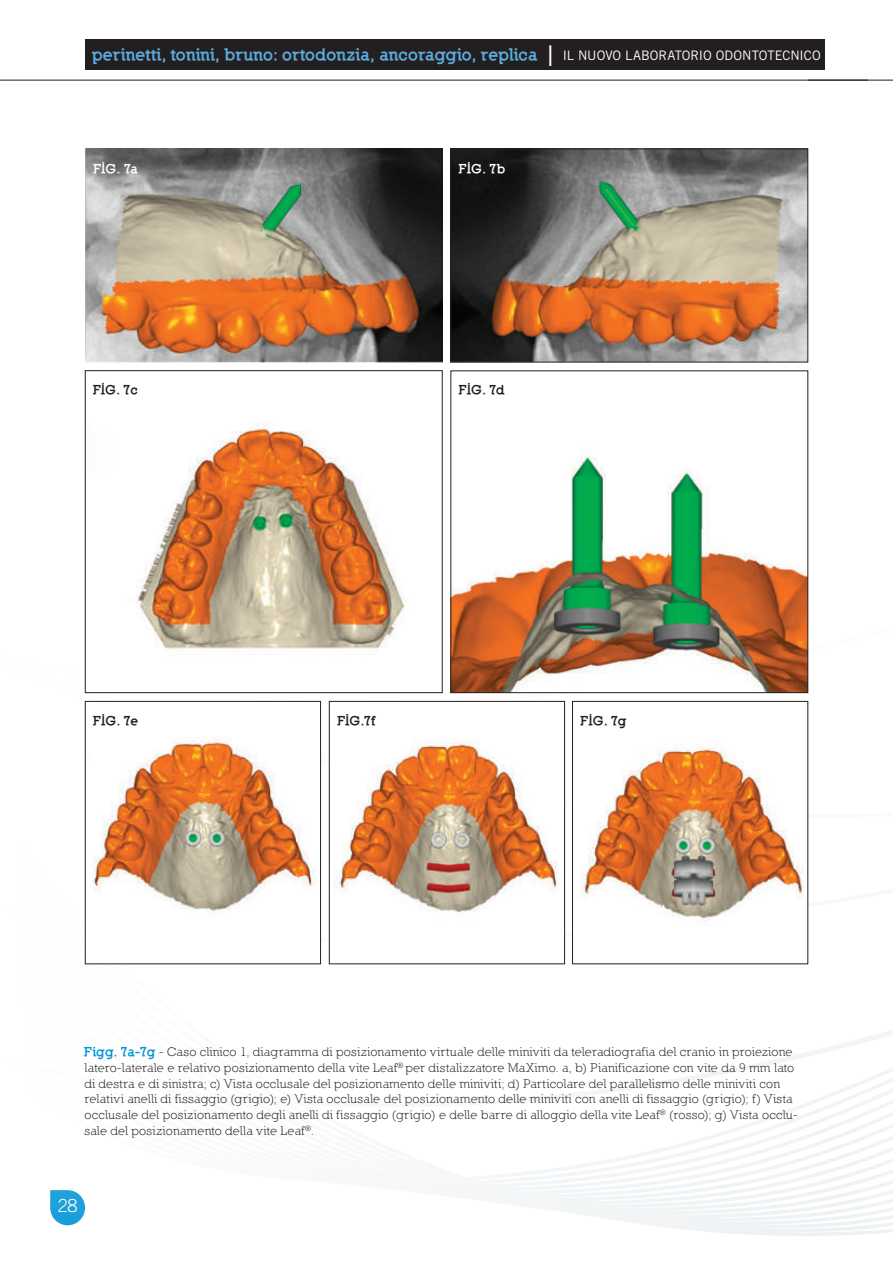
<style>
.page{position:relative;width:893px;height:1263px;background:#fff}
.page>*{position:absolute;margin:0;border:0;box-sizing:border-box;transform-origin:0 0}
.t1{font:300 18px "Trade Gothic";color:#fff}
.t2{font:900 16.5px "Nilland";letter-spacing:.005em;color:#5bade0}
.t3{font:12.75px/15.8px "Nilland";letter-spacing:.01em;color:#231f20}
.t4{font:900 12.75px "Nilland";letter-spacing:.02em;color:#231f20}
.t5{font:900 12.75px "Nilland";letter-spacing:.02em;color:#fff}
.s1{font-family:"Trade Gothic";font-weight:300;font-size:28.5px;color:#fff}
.s2{font-family:"Trade Gothic";font-weight:400;font-size:13.05px;color:#fff}
.s3{font-weight:900;color:#0696d7}
</style>
<div class="page">
<hr style="left:0;top:80px;width:868px;height:1px;background:#231f20">
<hr style="left:808px;top:80px;width:85px;height:1px;background:#231f20">
<img style="left:85px;top:149px;width:357px;height:213px">
<img style="left:453px;top:151px;width:353px;height:209px">
<div style="left:451px;top:149px;width:357px;height:213px;border:1px solid #231f20"></div>
<img style="left:136px;top:422px;width:269px;height:227px">
<div style="left:85px;top:371px;width:357px;height:322px;border:1px solid #231f20"></div>
<img style="left:453px;top:457px;width:353px;height:234px">
<div style="left:451px;top:371px;width:357px;height:322px;border:1px solid #231f20"></div>
<img style="left:93px;top:737px;width:223px;height:175px">
<div style="left:85px;top:701px;width:236px;height:263px;border:1px solid #231f20"></div>
<img style="left:336px;top:741px;width:221px;height:171px">
<div style="left:329px;top:701px;width:236px;height:263px;border:1px solid #231f20"></div>
<img style="left:580px;top:748px;width:224px;height:173px">
<div style="left:572px;top:701px;width:236px;height:263px;border:1px solid #231f20"></div>
<div style="left:85px;top:39px;width:740px;height:30px;background:#231f20"></div>
<p class="t2" style="left:92px;top:44px;width:730px">perinetti, tonini, bruno: ortodonzia, ancoraggio, replica <span class="s1">I</span> <span class="s2">IL NUOVO LABORATORIO ODONTOTECNICO</span></p>
<p class="t5" style="left:94px;top:160px;width:46px">FIG. 7a</p>
<p class="t5" style="left:459px;top:160px;width:48px">FIG. 7b</p>
<p class="t4" style="left:93px;top:382px;width:46px">FIG. 7c</p>
<p class="t4" style="left:459px;top:382px;width:47px">FIG. 7d</p>
<p class="t4" style="left:94px;top:712px;width:47px">FIG. 7e</p>
<p class="t4" style="left:338px;top:712px;width:39px">FIG.7f</p>
<p class="t4" style="left:581px;top:712px;width:47px">FIG. 7g</p>
<p class="t3" style="left:84px;top:1044px;width:714px"><span class="s3">Figg. 7a-7g</span> - Caso clinico 1, diagramma di posizionamento virtuale delle miniviti da teleradiografia del cranio in proiezione latero-laterale e relativo posizionamento della vite Leaf<sup>®</sup> per distalizzatore MaXimo. a, b) Pianificazione con vite da 9 mm lato di destra e di sinistra; c) Vista occlusale del posizionamento delle miniviti; d) Particolare del parallelismo delle miniviti con relativi anelli di fissaggio (grigio); e) Vista occlusale del posizionamento delle miniviti con anelli di fissaggio (grigio); f) Vista occlusale del posizionamento degli anelli di fissaggio (grigio) e delle barre di alloggio della vite Leaf<sup>®</sup> (rosso); g) Vista occlu&shy;sale del posizionamento della vite Leaf<sup>®</sup>.</p>
<h1 class="t1" style="left:58px;top:1195px;width:21px">28</h1>
</div>
